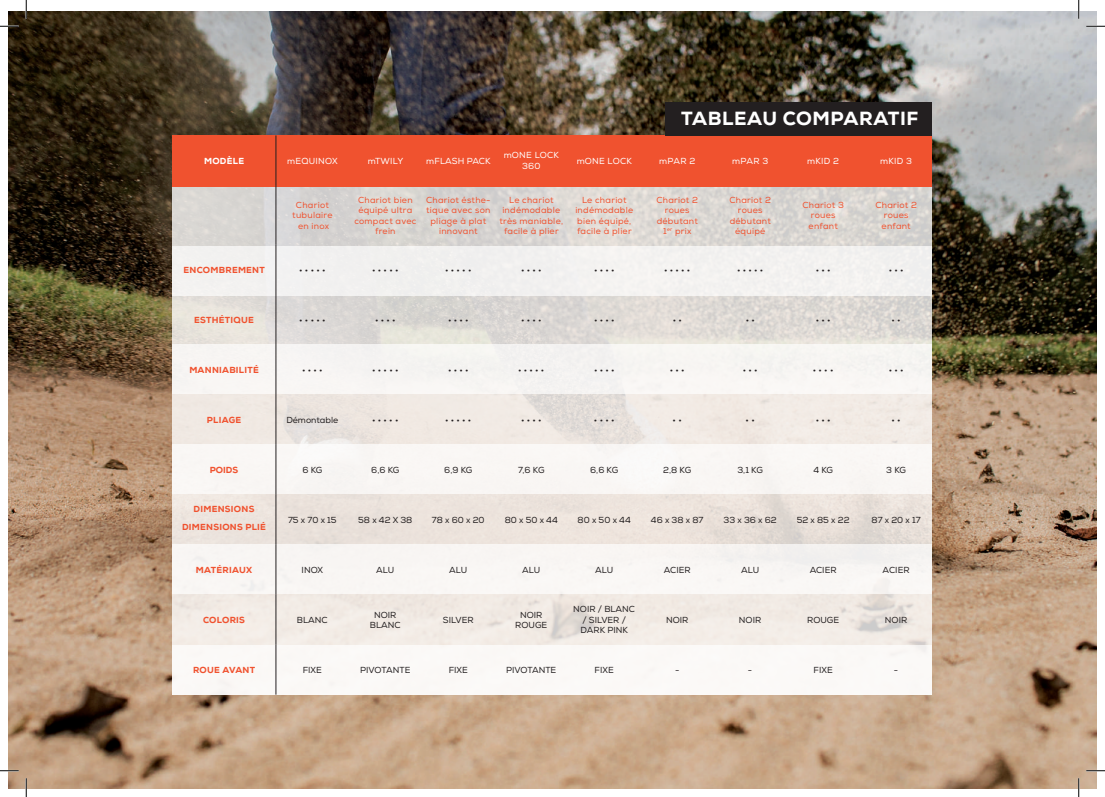
<style>
.page{position:relative;width:1105px;height:797px;background:#fff}
.page>*{position:absolute;margin:0;border:0;box-sizing:border-box;transform-origin:0 0}
.t1{font:800 19px "Nexa";letter-spacing:.03em;color:#fff}
.t2{font:8.75px/10.5px "Nexa";color:#231f20;text-align:center}
.t3{font:8.75px/10.5px "Nexa";letter-spacing:.03em;color:#f0522f;text-align:center}
.t4{font:800 8.75px/17.2px "Nexa";letter-spacing:.03em;color:#f0522f;text-align:center}
.t5{font:8.75px/10.5px "Nexa";letter-spacing:.025em;color:#fff;text-align:center}
.t6{font:800 8.75px "Nexa";letter-spacing:.03em;color:#fff}
</style>
<div class="page">
<img style="left:9px;top:11px;width:1087px;height:777px">
<svg style="left:172px;top:186px;width:759px;height:459px"></svg>
<div style="left:172px;top:344px;width:759px;height:50px;background:#f7f5f3"></div>
<div style="left:172px;top:444px;width:759px;height:50px;background:#f9f7f4"></div>
<div style="left:172px;top:544px;width:759px;height:50px;background:#f9f6f4"></div>
<div style="left:172px;top:645px;width:759px;height:49px;background:#fbf9f7"></div>
<div style="left:172px;top:135px;width:759px;height:51px;background:#f0522f"></div>
<hr style="left:276px;top:135px;width:1px;height:51px;background:#231f20">
<hr style="left:276px;top:186px;width:1px;height:59px;background:#231f20">
<hr style="left:276px;top:245px;width:1px;height:50px;background:#231f20">
<hr style="left:276px;top:295px;width:1px;height:50px;background:#231f20">
<hr style="left:276px;top:345px;width:1px;height:50px;background:#231f20">
<hr style="left:276px;top:395px;width:1px;height:50px;background:#231f20">
<hr style="left:276px;top:445px;width:1px;height:50px;background:#231f20">
<hr style="left:276px;top:495px;width:1px;height:50px;background:#231f20">
<hr style="left:276px;top:545px;width:1px;height:49px;background:#231f20">
<hr style="left:276px;top:594px;width:1px;height:50px;background:#231f20">
<hr style="left:276px;top:644px;width:1px;height:50px;background:#231f20">
<div style="left:665px;top:102px;width:266px;height:33px;background:#231f20"></div>
<svg style="left:0;top:25px;width:19px;height:2px"></svg>
<svg style="left:1086px;top:25px;width:19px;height:2px"></svg>
<svg style="left:0;top:770px;width:19px;height:1px"></svg>
<svg style="left:1086px;top:770px;width:19px;height:1px"></svg>
<svg style="left:25px;top:0;width:2px;height:19px"></svg>
<svg style="left:25px;top:778px;width:2px;height:19px"></svg>
<svg style="left:1078px;top:0;width:1px;height:19px"></svg>
<svg style="left:1078px;top:778px;width:1px;height:19px"></svg>
<h1 class="t1" style="left:681px;top:106px;width:239px">TABLEAU COMPARATIF</h1>
<p class="t6" style="left:204px;top:155px;width:41px">MODÈLE</p>
<p class="t5" style="left:287px;top:156px;width:52px">mEQUINOX</p>
<p class="t5" style="left:368px;top:156px;width:37px">mTWILY</p>
<p class="t5" style="left:426px;top:156px;width:66px">mFLASH PACK</p>
<p class="t5" style="left:504px;top:150px;width:57px">mONE LOCK<br>360</p>
<p class="t5" style="left:577px;top:156px;width:57px">mONE LOCK</p>
<p class="t5" style="left:659px;top:156px;width:37px">mPAR 2</p>
<p class="t5" style="left:732px;top:156px;width:37px">mPAR 3</p>
<p class="t5" style="left:807px;top:156px;width:33px">mKID 2</p>
<p class="t5" style="left:880px;top:156px;width:33px">mKID 3</p>
<p class="t3" style="left:292px;top:200px;width:42px">Chariot tubulaire en inox</p>
<p class="t3" style="left:354px;top:194px;width:63px">Chariot bien équipé ultra compact avec frein</p>
<p class="t3" style="left:426px;top:194px;width:66px">Chariot ésthe&shy;tique avec son pliage à plat innovant</p>
<p class="t3" style="left:499px;top:194px;width:65px">Le chariot indémodable très maniable, facile à plier</p>
<p class="t3" style="left:575px;top:194px;width:59px">Le chariot indémodable bien équipé, facile à plier</p>
<p class="t3" style="left:656px;top:194px;width:43px">Chariot 2 roues débutant<br>1<sup>er</sup> prix</p>
<p class="t3" style="left:729px;top:194px;width:43px">Chariot 2 roues débutant équipé</p>
<p class="t3" style="left:802px;top:200px;width:43px">Chariot 3 roues enfant</p>
<p class="t3" style="left:875px;top:200px;width:43px">Chariot 2 roues enfant</p>
<p class="t4" style="left:184px;top:261px;width:83px">ENCOMBREMENT</p>
<p class="t2" style="left:299px;top:265px;width:28px">• • • • •</p>
<p class="t2" style="left:372px;top:265px;width:28px">• • • • •</p>
<p class="t2" style="left:445px;top:265px;width:28px">• • • • •</p>
<p class="t2" style="left:521px;top:265px;width:22px">• • • •</p>
<p class="t2" style="left:594px;top:265px;width:22px">• • • •</p>
<p class="t2" style="left:664px;top:265px;width:28px">• • • • •</p>
<p class="t2" style="left:737px;top:265px;width:28px">• • • • •</p>
<p class="t2" style="left:816px;top:265px;width:16px">• • •</p>
<p class="t2" style="left:889px;top:265px;width:16px">• • •</p>
<p class="t4" style="left:194px;top:312px;width:61px">ESTHÉTIQUE</p>
<p class="t2" style="left:299px;top:315px;width:28px">• • • • •</p>
<p class="t2" style="left:375px;top:315px;width:22px">• • • •</p>
<p class="t2" style="left:448px;top:315px;width:22px">• • • •</p>
<p class="t2" style="left:521px;top:315px;width:22px">• • • •</p>
<p class="t2" style="left:594px;top:315px;width:22px">• • • •</p>
<p class="t2" style="left:673px;top:315px;width:11px">• •</p>
<p class="t2" style="left:746px;top:315px;width:11px">• •</p>
<p class="t2" style="left:816px;top:315px;width:16px">• • •</p>
<p class="t2" style="left:892px;top:315px;width:11px">• •</p>
<p class="t4" style="left:189px;top:361px;width:71px">MANNIABILITÉ</p>
<p class="t2" style="left:302px;top:365px;width:22px">• • • •</p>
<p class="t2" style="left:372px;top:365px;width:28px">• • • • •</p>
<p class="t2" style="left:448px;top:365px;width:22px">• • • •</p>
<p class="t2" style="left:518px;top:365px;width:28px">• • • • •</p>
<p class="t2" style="left:594px;top:365px;width:22px">• • • •</p>
<p class="t2" style="left:670px;top:365px;width:16px">• • •</p>
<p class="t2" style="left:743px;top:365px;width:16px">• • •</p>
<p class="t2" style="left:813px;top:365px;width:22px">• • • •</p>
<p class="t2" style="left:889px;top:365px;width:16px">• • •</p>
<p class="t4" style="left:207px;top:411px;width:36px">PLIAGE</p>
<p class="t2" style="left:286px;top:415px;width:54px">Démontable</p>
<p class="t2" style="left:372px;top:415px;width:28px">• • • • •</p>
<p class="t2" style="left:445px;top:415px;width:28px">• • • • •</p>
<p class="t2" style="left:521px;top:415px;width:22px">• • • •</p>
<p class="t2" style="left:594px;top:415px;width:22px">• • • •</p>
<p class="t2" style="left:673px;top:415px;width:11px">• •</p>
<p class="t2" style="left:746px;top:415px;width:11px">• •</p>
<p class="t2" style="left:816px;top:415px;width:16px">• • •</p>
<p class="t2" style="left:891px;top:415px;width:11px">• •</p>
<p class="t4" style="left:210px;top:462px;width:30px">POIDS</p>
<p class="t2" style="left:302px;top:465px;width:21px">6 KG</p>
<p class="t2" style="left:371px;top:465px;width:30px">6,6 KG</p>
<p class="t2" style="left:444px;top:465px;width:30px">6,9 KG</p>
<p class="t2" style="left:518px;top:465px;width:28px">7,6 KG</p>
<p class="t2" style="left:590px;top:465px;width:30px">6,6 KG</p>
<p class="t2" style="left:663px;top:465px;width:29px">2,8 KG</p>
<p class="t2" style="left:737px;top:465px;width:27px">3,1 KG</p>
<p class="t2" style="left:813px;top:465px;width:21px">4 KG</p>
<p class="t2" style="left:886px;top:465px;width:21px">3 KG</p>
<p class="t4" style="left:182px;top:500px;width:85px">DIMENSIONS<br>DIMENSIONS PLIÉ</p>
<p class="t2" style="left:288px;top:515px;width:50px">75 x 70 x 15</p>
<p class="t2" style="left:358px;top:515px;width:56px">58 x 42 X 38</p>
<p class="t2" style="left:432px;top:515px;width:54px">78 x 60 x 20</p>
<p class="t2" style="left:505px;top:515px;width:55px">80 x 50 x 44</p>
<p class="t2" style="left:578px;top:515px;width:55px">80 x 50 x 44</p>
<p class="t2" style="left:651px;top:515px;width:54px">46 x 38 x 87</p>
<p class="t2" style="left:723px;top:515px;width:55px">33 x 36 x 62</p>
<p class="t2" style="left:797px;top:515px;width:54px">52 x 85 x 22</p>
<p class="t2" style="left:871px;top:515px;width:51px">87 x 20 x 17</p>
<p class="t4" style="left:196px;top:561px;width:58px">MATÉRIAUX</p>
<p class="t2" style="left:302px;top:564px;width:23px">INOX</p>
<p class="t2" style="left:376px;top:564px;width:20px">ALU</p>
<p class="t2" style="left:449px;top:564px;width:20px">ALU</p>
<p class="t2" style="left:522px;top:564px;width:20px">ALU</p>
<p class="t2" style="left:595px;top:564px;width:20px">ALU</p>
<p class="t2" style="left:664px;top:564px;width:28px">ACIER</p>
<p class="t2" style="left:741px;top:564px;width:20px">ALU</p>
<p class="t2" style="left:810px;top:564px;width:28px">ACIER</p>
<p class="t2" style="left:883px;top:564px;width:28px">ACIER</p>
<p class="t4" style="left:203px;top:611px;width:43px">COLORIS</p>
<p class="t2" style="left:297px;top:614px;width:32px">BLANC</p>
<p class="t2" style="left:370px;top:609px;width:32px">NOIR<br>BLANC</p>
<p class="t2" style="left:443px;top:614px;width:32px">SILVER</p>
<p class="t2" style="left:515px;top:609px;width:34px">NOIR<br>ROUGE</p>
<p class="t2" style="left:573px;top:604px;width:63px">NOIR / BLANC / SILVER /<br>DARK PINK</p>
<p class="t2" style="left:666px;top:614px;width:24px">NOIR</p>
<p class="t2" style="left:739px;top:614px;width:24px">NOIR</p>
<p class="t2" style="left:807px;top:614px;width:34px">ROUGE</p>
<p class="t2" style="left:885px;top:614px;width:24px">NOIR</p>
<p class="t4" style="left:193px;top:661px;width:64px">ROUE AVANT</p>
<p class="t2" style="left:303px;top:664px;width:21px">FIXE</p>
<p class="t2" style="left:360px;top:664px;width:52px">PIVOTANTE</p>
<p class="t2" style="left:449px;top:664px;width:21px">FIXE</p>
<p class="t2" style="left:506px;top:664px;width:52px">PIVOTANTE</p>
<p class="t2" style="left:595px;top:664px;width:21px">FIXE</p>
<p class="t2" style="left:675px;top:664px;width:6px">-</p>
<p class="t2" style="left:748px;top:664px;width:6px">-</p>
<p class="t2" style="left:813px;top:664px;width:21px">FIXE</p>
<p class="t2" style="left:894px;top:664px;width:6px">-</p>
</div>
